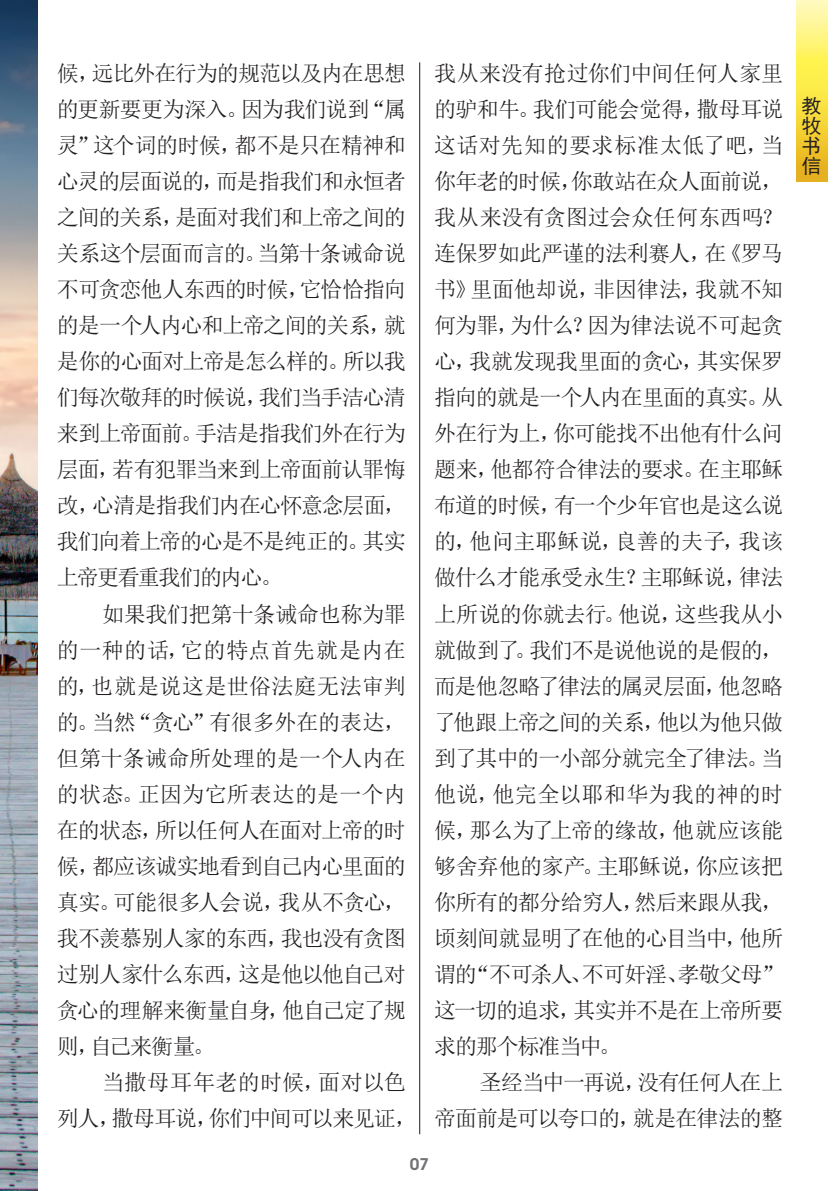
<style>
.page{position:relative;width:840px;height:1191px;background:#fff}
.page>*{position:absolute;margin:0;border:0;box-sizing:border-box;transform-origin:0 0}
.正文{font:22px/36px "Sim Sun";letter-spacing:-.055em;color:#231f20;text-align:justify}
.正文-2{font:22px/36px "Sim Sun";letter-spacing:-.035em;color:#231f20}
.t1{font:20px/20px "Sim Hei";color:#231f20;text-align:justify}
.t2{font:600 16px "ITC Avant Garde Std";color:#717275}
</style>
<div class="page">
<svg style="left:796px;top:0;width:30px;height:182px;background:#f7df54"></svg>
<hr style="left:419px;top:62px;width:1px;height:1072px;background:#231f20">
<img style="left:0;top:0;width:37px;height:1191px">
<p class="正文" style="left:57px;top:55px;width:350px">候，远比外在行为的规范以及内在思想的更新要更为深入。因为我们说到“属灵”这个词的时候，都不是只在精神和心灵的层面说的，而是指我们和永恒者之间的关系，是面对我们和上帝之间的关系这个层面而言的。当第十条诫命说不可贪恋他人东西的时候，它恰恰指向的是一个人内心和上帝之间的关系，就是你的心面对上帝是怎么样的。所以我们每次敬拜的时候说，我们当手洁心清来到上帝面前。手洁是指我们外在行为层面，若有犯罪当来到上帝面前认罪悔改，心清是指我们内在心怀意念层面，我们向着上帝的心是不是纯正的。其实上帝更看重我们的内心。</p>
<p class="正文" style="left:57px;top:595px;width:350px;text-indent:45px">如果我们把第十条诫命也称为罪的一种的话，它的特点首先就是内在的，也就是说这是世俗法庭无法审判的。当然“贪心”有很多外在的表达，但第十条诫命所处理的是一个人内在的状态。正因为它所表达的是一个内在的状态，所以任何人在面对上帝的时候，都应该诚实地看到自己内心里面的真实。可能很多人会说，我从不贪心，我不羡慕别人家的东西，我也没有贪图过别人家什么东西，这是他以他自己对贪心的理解来衡量自身，他自己定了规则，自己来衡量。</p>
<p class="正文-2" style="left:57px;top:1063px;width:361px;text-indent:45px">当撒母耳年老的时候，面对以色列人，撒母耳说，你们中间可以来见证，</p>
<p class="正文" style="left:434px;top:55px;width:350px">我从来没有抢过你们中间任何人家里的驴和牛。我们可能会觉得，撒母耳说这话对先知的要求标准太低了吧，当你年老的时候，你敢站在众人面前说，我从来没有贪图过会众任何东西吗？连保罗如此严谨的法利赛人，在《罗马书》里面他却说，非因律法，我就不知何为罪，为什么？因为律法说不可起贪心，我就发现我里面的贪心，其实保罗指向的就是一个人内在里面的真实。从外在行为上，你可能找不出他有什么问题来，他都符合律法的要求。在主耶稣布道的时候，有一个少年官也是这么说的，他问主耶稣说，良善的夫子，我该做什么才能承受永生？主耶稣说，律法上所说的你就去行。他说，这些我从小就做到了。我们不是说他说的是假的，而是他忽略了律法的属灵层面，他忽略了他跟上帝之间的关系，他以为他只做到了其中的一小部分就完全了律法。当他说，他完全以耶和华为我的神的时候，那么为了上帝的缘故，他就应该能够舍弃他的家产。主耶稣说，你应该把你所有的都分给穷人，然后来跟从我，顷刻间就显明了在他的心目当中，他所谓的“不可杀人、不可奸淫、孝敬父母”这一切的追求，其实并不是在上帝所要求的那个标准当中。</p>
<p class="正文" style="left:434px;top:1063px;width:350px;text-align:right">圣经当中一再说，没有任何人在上<br>帝面前是可以夸口的，就是在律法的整</p>
<p class="t2" style="left:409px;top:1154px;width:21px">07</p>
<p class="t1" style="left:801px;top:96px;width:21px">教牧书信</p>
</div>
